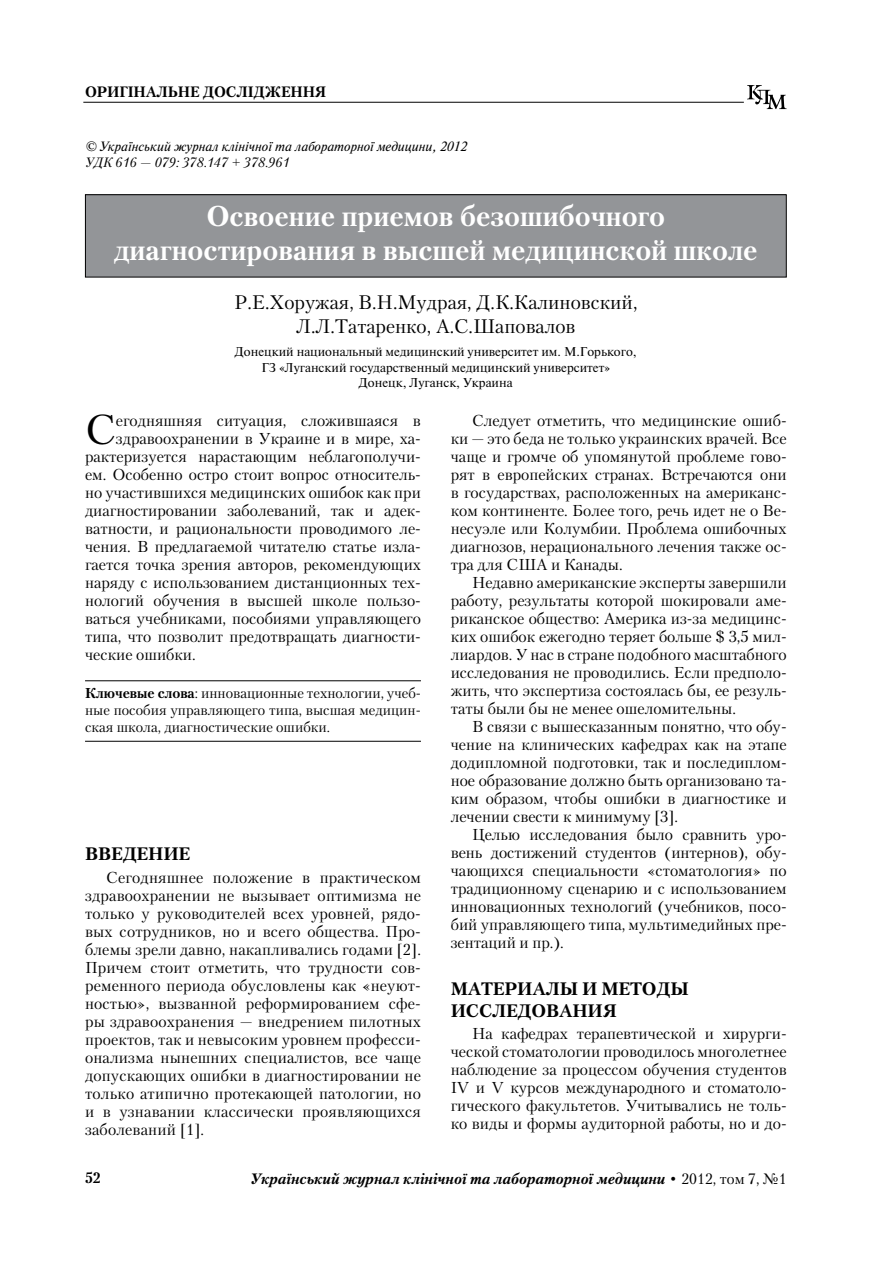
<style>
.page{position:relative;width:893px;height:1263px;background:#fff}
.page>*{position:absolute;margin:0;border:0;box-sizing:border-box;transform-origin:0 0}
.t1{font:41.4px "Petersburg C";color:#000}
.t2{font:700 28.5px/33.8px "Petersburg C";color:#fff;text-align:center}
.t3{font:19.5px/23.4px "Petersburg C";color:#000;text-align:center}
.t4{font:700 18px "Petersburg C";color:#000}
.t5{font:15.75px/18px "Petersburg C";color:#000;text-align:justify}
.t6{font:italic 700 15px "Petersburg C";color:#000}
.t7{font:700 15px "Petersburg C";color:#000}
.t8{font:14.25px/17.1px "Petersburg C";color:#000;text-align:justify}
.t9{font:italic 13.5px "Newton C";color:#000}
.t10{font:italic 13.5px "Petersburg C";color:#000}
.t11{font:12.75px/15.3px "Newton C";color:#000;text-align:center}
.s1{font-weight:700}
.s2{font-weight:400;font-style:normal}
</style>
<div class="page">
<svg style="left:747px;top:85px;width:40px;height:24px"></svg>
<hr style="left:83px;top:102px;width:661px;height:1px;background:#000">
<div style="left:85px;top:195px;width:701px;height:82px;background:#939598"></div>
<div style="left:85px;top:194px;width:702px;height:83px;border:1px solid #000"></div>
<hr style="left:85px;top:680px;width:336px;height:1px;background:#000">
<hr style="left:85px;top:741px;width:336px;height:1px;background:#000">
<p class="t7" style="left:85px;top:83px;width:243px">ОРИГIНАЛЬНЕ ДОСЛIДЖЕННЯ</p>
<p class="t9" style="left:85px;top:139px;width:383px">© Український журнал клiнiчної та лабораторної медицини, 2012</p>
<p class="t10" style="left:85px;top:155px;width:206px">УДК 616 — 079: 378.147 + 378.961</p>
<h2 class="t2" style="left:114px;top:200px;width:645px">Освоение приемов безошибочного диагностирования в высшей медицинской школе</h2>
<p class="t3" style="left:234px;top:290px;width:405px">Р.Е.Хоружая, В.Н.Мудрая, Д.К.Калиновский,<br>Л.Л.Татаренко, А.С.Шаповалов</p>
<p class="t11" style="left:235px;top:344px;width:403px">Донецкий национальный медицинский университет им. М.Горького,<br>ГЗ «Луганский государственный медицинский университет»<br>Донецк, Луганск, Украина</p>
<h1 class="t1" style="left:85px;top:405px;width:32px">С</h1>
<p class="t5" style="left:116px;top:411px;width:307px">егодняшняя ситуация, сложившаяся в</p>
<p class="t5" style="left:451px;top:411px;width:337px;text-indent:21px">Следует отметить, что медицинские ошиб&shy;ки — это беда не только украинских врачей. Все чаще и громче об упомянутой проблеме гово&shy;рят в европейских странах. Встречаются они в государствах, расположенных на американс&shy;ком континенте. Более того, речь идет не о Ве&shy;несуэле или Колумбии. Проблема ошибочных диагнозов, нерационального лечения также ос&shy;тра для США и Канады.</p>
<p class="t5" style="left:451px;top:573px;width:337px;text-indent:21px">Недавно американские эксперты завершили работу, результаты которой шокировали аме&shy;риканское общество: Америка из-за медицинс&shy;ких ошибок ежегодно теряет больше $ 3,5 мил&shy;лиардов. У нас в стране подобного масштабного исследования не проводились. Если предполо&shy;жить, что экспертиза состоялась бы, ее резуль&shy;таты были бы не менее ошеломительны.</p>
<p class="t5" style="left:451px;top:717px;width:337px;text-indent:21px">В связи с вышесказанным понятно, что обу&shy;чение на клинических кафедрах как на этапе додипломной подготовки, так и последиплом&shy;ное образование должно быть организовано та&shy;ким образом, чтобы ошибки в диагностике и лечении свести к минимуму [3].</p>
<p class="t5" style="left:451px;top:825px;width:337px;text-indent:21px">Целью исследования было сравнить уро&shy;вень достижений студентов (интернов), обу&shy;чающихся специальности «стоматология» по традиционному сценарию и с использованием инновационных технологий (учебников, посо&shy;бий управляющего типа, мультимедийных пре&shy;зентаций и пр.).</p>
<p class="t4" style="left:451px;top:978px;width:57px">Материал</p>
<p class="t4" style="left:560px;top:978px;width:130px">ы иметоды</p>
<p class="t4" style="left:451px;top:1000px;width:15px">исследования</p>
<p class="t5" style="left:451px;top:1024px;width:337px;text-indent:21px">На кафедрах терапевтической и хирурги&shy;ческой стоматологии проводилось многолетнее наблюдение за процессом обучения студентов IV и V курсов международного и стоматоло&shy;гического факультетов. Учитывались не толь&shy;ко виды и формы аудиторной работы, но и до-</p>
<p class="t5" style="left:116px;top:429px;width:307px">здравоохранении в Украине и в мире, ха-</p>
<p class="t5" style="left:85px;top:447px;width:337px">рактеризуется нарастающим неблагополучи-</p>
<p class="t5" style="left:85px;top:465px;width:337px">ем. Особенно остро стоит вопрос относитель-</p>
<p class="t5" style="left:85px;top:483px;width:337px">но участившихся медицинских ошибок как при</p>
<p class="t5" style="left:85px;top:501px;width:337px">диагностировании заболеваний, так и адек-</p>
<p class="t5" style="left:85px;top:519px;width:337px">ватности, и рациональности проводимого ле-</p>
<p class="t5" style="left:85px;top:537px;width:337px">чения. В предлагаемой читателю статье изла-</p>
<p class="t5" style="left:85px;top:555px;width:337px">гается точка зрения авторов, рекомендующих</p>
<p class="t5" style="left:85px;top:573px;width:337px">наряду с использованием дистанционных тех-</p>
<p class="t5" style="left:85px;top:591px;width:337px">нологий обучения в высшей школе пользо-</p>
<p class="t5" style="left:85px;top:609px;width:337px">ваться учебниками, пособиями управляющего</p>
<p class="t5" style="left:85px;top:627px;width:337px">типа, что позволит предотвращать диагности-</p>
<p class="t5" style="left:85px;top:645px;width:112px">ческие ошибки.</p>
<p class="t8" style="left:85px;top:684px;width:337px"><span class="s1">Ключевые слова</span>: инновационные технологии, учеб&shy;ные пособия управляющего типа, высшая медицин&shy;ская школа, диагностические ошибки.</p>
<p class="t4" style="left:85px;top:844px;width:28px">Введение</p>
<p class="t5" style="left:85px;top:868px;width:337px;text-indent:21px">Сегодняшнее положение в практическом здравоохранении не вызывает оптимизма не только у руководителей всех уровней, рядо&shy;вых сотрудников, но и всего общества. Про&shy;блемы зрели давно, накапливались годами [2].<br>Причем стоит отметить, что трудности сов&shy;ременного периода обусловлены как «неуют&shy;ностью», вызванной реформированием сфе&shy;ры здравоохранения — внедрением пилотных проектов, так и невысоким уровнем професси&shy;онализма нынешних специалистов, все чаще допускающих ошибки в диагностировании не только атипично протекающей патологии, но и в узнавании классически проявляющихся заболеваний [1].</p>
<p class="t7" style="left:85px;top:1169px;width:17px">52</p>
<p class="t6" style="left:250px;top:1170px;width:538px">Український журнал клiнiчної та лабораторної медицини <span class="s2">• 2012, том 7, №1</span></p>
</div>
